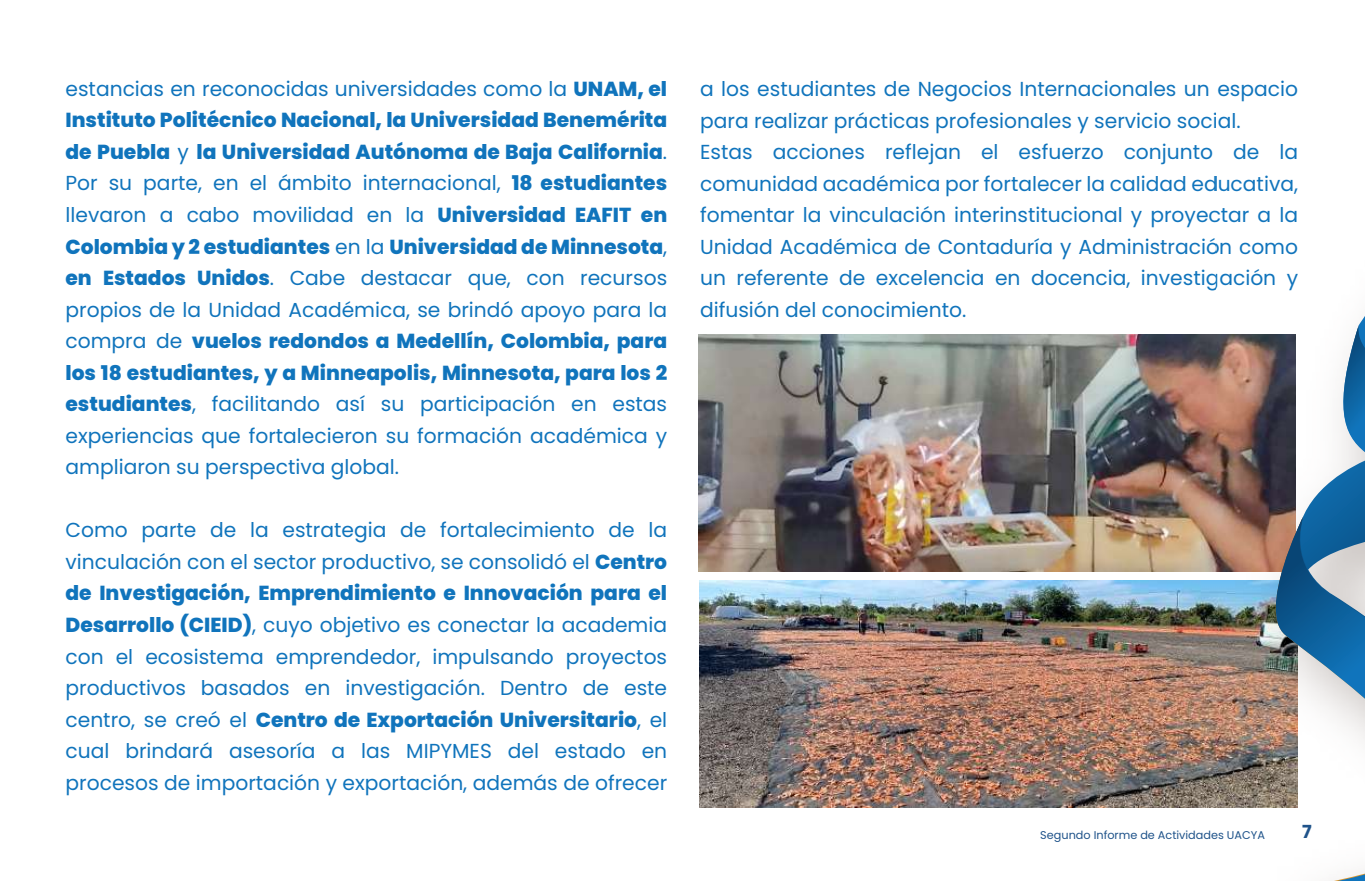
<style>
.page{position:relative;width:1365px;height:881px;background:#fff}
.page>*{position:absolute;margin:0;border:0;box-sizing:border-box;transform-origin:0 0}
.t1{font:20.25px/31.5px "Poppins";color:#1074bc;text-align:justify}
.t2{font:700 18px "Poppins";color:#1f538a}
.t3{font:11.25px "Poppins";color:#1f538a}
.s1{font-weight:800}
</style>
<div class="page">
<img style="left:699px;top:580px;width:518px;height:226px">
<img style="left:699px;top:334px;width:518px;height:237px">
<img style="left:1217px;top:334px;width:148px;height:474px">
<img style="left:1256px;top:460px;width:109px;height:238px">
<svg style="left:1284px;top:779px;width:81px;height:101px"></svg>
<svg style="left:1332px;top:316px;width:33px;height:136px"></svg>
<p class="t1" style="left:66px;top:73px;width:603px">estancias en reconocidas universidades como la <span class="s1">UNAM, el Instituto Politécnico Nacional, la Universidad Benemérita de Puebla</span> y <span class="s1">la Universidad Autónoma de Baja California</span>.<br>Por su parte, en el ámbito internacional, <span class="s1">18 estudiantes </span>llevaron a cabo movilidad en la <span class="s1">Universidad EAFIT en Colombia y 2 estudiantes</span> en la <span class="s1">Universidad de Minnesota</span>, <span class="s1">en Estados Unidos</span>. Cabe destacar que, con recursos propios de la Unidad Académica, se brindó apoyo para la compra de <span class="s1">vuelos redondos a Medellín, Colombia, para los 18 estudiantes, y a Minneapolis, Minnesota, para los 2 estudiantes</span>, facilitando así su participación en estas experiencias que fortalecieron su formación académica y ampliaron su perspectiva global.</p>
<p class="t1" style="left:66px;top:514px;width:603px">Como parte de la estrategia de fortalecimiento de la vinculación con el sector productivo, se consolidó el <span class="s1">Centro de Investigación, Emprendimiento e Innovación para el Desarrollo (CIEID)</span>, cuyo objetivo es conectar la academia con el ecosistema emprendedor, impulsando proyectos productivos basados en investigación. Dentro de este centro, se creó el <span class="s1">Centro de Exportación Universitario</span>, el cual brindará asesoría a las MIPYMES del estado en procesos de importación y exportación, además de ofrecer</p>
<p class="t1" style="left:700px;top:73px;width:600px;text-align:left">a los estudiantes de Negocios Internacionales un espacio para realizar prácticas profesionales y servicio social.<br>Estas acciones reflejan el esfuerzo conjunto de la comunidad académica por fortalecer la calidad educativa, fomentar la vinculación interinstitucional y proyectar a la Unidad Académica de Contaduría y Administración como un referente de excelencia en docencia, investigación y difusión del conocimiento.</p>
<p class="t3" style="left:1040px;top:827px;width:226px">Segundo Informe de Actividades UACYA</p>
<p class="t2" style="left:1302px;top:821px;width:11px">7</p>
</div>
